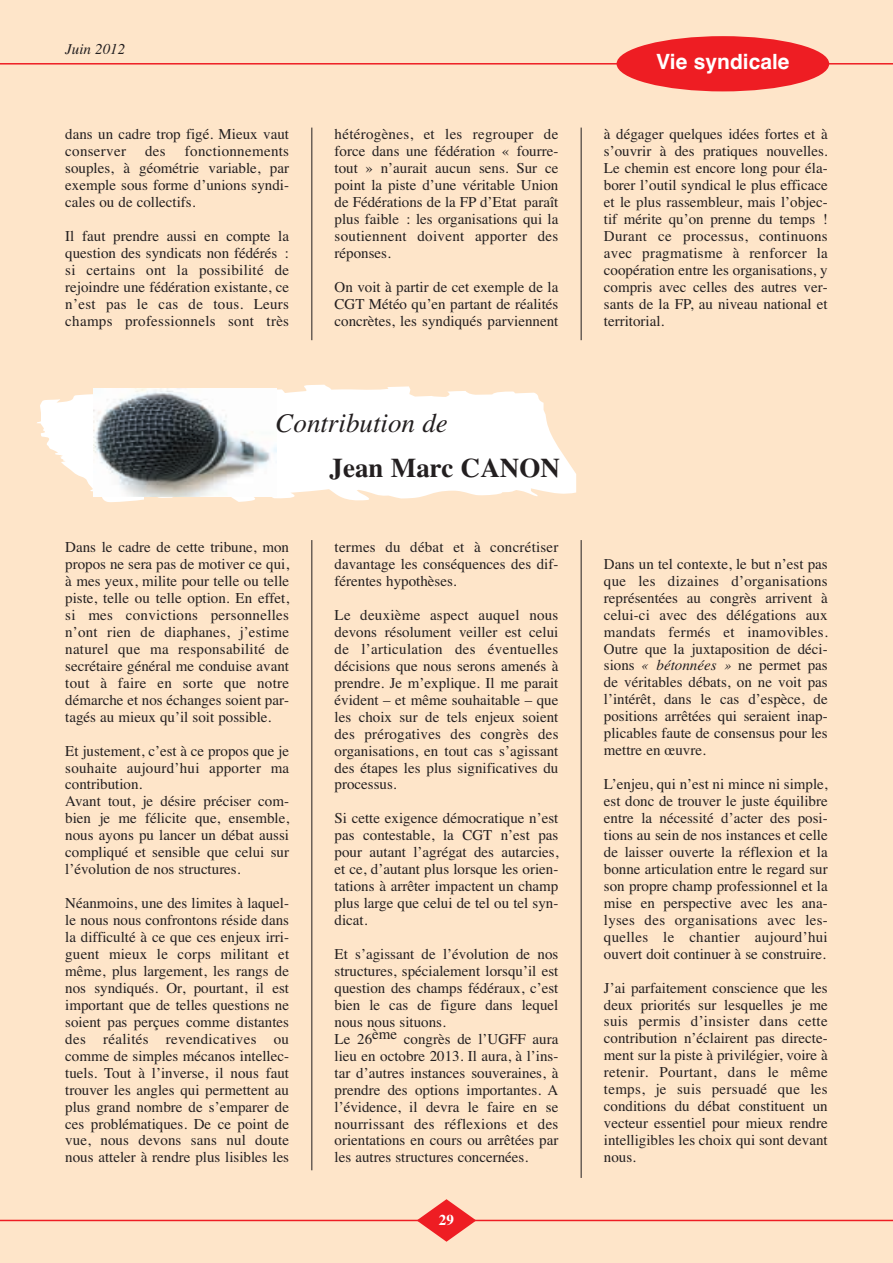
<style>
.page{position:relative;width:893px;height:1263px;background:#fee5c9}
.page>*{position:absolute;margin:0;border:0;box-sizing:border-box;transform-origin:0 0}
.t1{font:italic 27px "Times";color:#231f20}
.t2{font:700 27px "Times";color:#231f20}
.t3{font:700 21px "Helvetica";color:#fff}
.t4{font:15px/17px "Times";color:#231f20;text-align:justify}
.t5{font:italic 15px "Times";color:#231f20}
.t6{font:700 15px "Times";color:#fff}
.s1{font-style:italic}
</style>
<div class="page">
<hr style="left:0;top:1220px;width:893px;height:1px;background:#ee1d23">
<hr style="left:0;top:63px;width:893px;height:2px;background:#ee1d23">
<svg style="left:417px;top:1199px;width:59px;height:43px"></svg>
<div style="left:617px;top:36px;width:212px;height:55px;background:#ee1d23;border-radius:50%"></div>
<hr style="left:312px;top:128px;width:1px;height:212px;background:#231f20">
<hr style="left:581px;top:128px;width:1px;height:212px;background:#231f20">
<hr style="left:312px;top:540px;width:1px;height:630px;background:#231f20">
<hr style="left:581px;top:540px;width:1px;height:638px;background:#231f20">
<img style="left:37px;top:385px;width:539px;height:117px">
<img style="left:93px;top:388px;width:183px;height:108px">
<p class="t5" style="left:65px;top:40px;width:61px">Juin 2012</p>
<p class="t4" style="left:65px;top:127px;width:225px">dans un cadre trop figé. Mieux vaut conserver</p>
<p class="t4" style="left:65px;top:144px;width:225px;text-indent:120px">fonctionnements souples, à géométrie variable, par exemple sous forme d’unions syndi&shy;cales ou de collectifs.</p>
<p class="t4" style="left:65px;top:228px;width:225px">Il faut prendre aussi en compte la question des syndicats non fédérés : si certains ont la possibilité de rejoindre une fédération existante, ce n’est pas le cas de tous. Leurs champs professionnels sont très</p>
<p class="t4" style="left:145px;top:144px;width:22px">des</p>
<p class="t4" style="left:335px;top:127px;width:225px">hétérogènes, et les regrouper de force dans une fédération « fourre&shy;tout » n’aurait aucun sens. Sur ce point la piste d’une véritable Union de Fédérations de la FP d’Etat paraît plus faible : les organisations qui la soutiennent doivent apporter des réponses.</p>
<p class="t4" style="left:335px;top:279px;width:225px">On voit à partir de cet exemple de la CGT Météo qu’en partant de réalités concrètes, les syndiqués parviennent</p>
<h1 class="t1" style="left:275px;top:406px;width:174px">Contribution de</h1>
<h1 class="t2" style="left:329px;top:449px;width:232px">Jean Marc CANON</h1>
<p class="t4" style="left:65px;top:539px;width:225px">Dans le cadre de cette tribune, mon propos ne sera pas de motiver ce qui, à mes yeux, milite pour telle ou telle piste, telle ou telle option. En effet, si mes convictions personnelles n’ont rien de diaphanes, j’estime naturel que ma responsabilité de secrétaire général me conduise avant tout à faire en sorte que notre démarche et nos échanges soient par&shy;tagés au mieux qu’il soit possible.</p>
<p class="t4" style="left:65px;top:743px;width:225px;text-align:left">Et justement, c’est à ce propos que je souhaite aujourd’hui apporter ma contribution.<br>Avant tout, je désire préciser com&shy;bien je me félicite que, ensemble, nous ayons pu lancer un débat aussi compliqué et sensible que celui sur l’évolution de nos structures.</p>
<p class="t4" style="left:65px;top:895px;width:225px">Néanmoins, une des limites à laquel&shy;le nous nous confrontons réside dans la difficulté à ce que ces enjeux irri&shy;guent mieux le corps militant et même, plus largement, les rangs de nos syndiqués. Or, pourtant, il est important que de telles questions ne soient pas perçues comme distantes des réalités revendicatives ou comme de simples mécanos intellec&shy;tuels. Tout à l’inverse, il nous faut trouver les angles qui permettent au plus grand nombre de s’emparer de ces problématiques. De ce point de vue, nous devons sans nul doute nous atteler à rendre plus lisibles les</p>
<p class="t4" style="left:335px;top:539px;width:225px">termes du débat et à concrétiser davantage les conséquences des dif&shy;férentes hypothèses.</p>
<p class="t4" style="left:335px;top:607px;width:225px">Le deuxième aspect auquel nous devons résolument veiller est celui de l’articulation des éventuelles décisions que nous serons amenés à prendre. Je m’explique. Il me parait évident – et même souhaitable – que les choix sur de tels enjeux soient des prérogatives des congrès des organisations, en tout cas s’agissant des étapes les plus significatives du processus.</p>
<p class="t4" style="left:335px;top:811px;width:225px">Si cette exigence démocratique n’est pas contestable, la CGT n’est pas pour autant l’agrégat des autarcies, et ce, d’autant plus lorsque les orien&shy;tations à arrêter impactent un champ plus large que celui de tel ou tel syn&shy;dicat.</p>
<p class="t4" style="left:335px;top:946px;width:225px;text-align:left">Et s’agissant de l’évolution de nos structures, spécialement lorsqu’il est question des champs fédéraux, c’est bien le cas de figure dans lequel nous nous situons.<br>Le 26ème congrès de l’UGFF aura lieu en octobre 2013. Il aura, à l’ins&shy;tar d’autres instances souveraines, à prendre des options importantes. A l’évidence, il devra le faire en se nourrissant des réflexions et des orientations en cours ou arrêtées par les autres structures concernées.</p>
<p class="t6" style="left:439px;top:1209px;width:16px">29</p>
<h2 class="t3" style="left:656px;top:47px;width:135px">Vie syndicale</h2>
<p class="t4" style="left:604px;top:127px;width:225px">à dégager quelques idées fortes et à s’ouvrir à des pratiques nouvelles.<br>Le chemin est encore long pour éla&shy;borer l’outil syndical le plus efficace et le plus rassembleur, mais l’objec&shy;tif mérite qu’on prenne du temps !<br>Durant ce processus, continuons avec pragmatisme à renforcer la coopération entre les organisations, y compris avec celles des autres ver&shy;sants de la FP, au niveau national et territorial.</p>
<p class="t4" style="left:604px;top:556px;width:225px">Dans un tel contexte, le but n’est pas que les dizaines d’organisations représentées au congrès arrivent à celui-ci avec des délégations aux mandats fermés et inamovibles.<br>Outre que la juxtaposition de déci&shy;sions <span class="s1">« bétonnées »</span> ne permet pas de véritables débats, on ne voit pas l’intérêt, dans le cas d’espèce, de positions arrêtées qui seraient inap&shy;plicables faute de consensus pour les mettre en œuvre.</p>
<p class="t4" style="left:604px;top:776px;width:225px">L’enjeu, qui n’est ni mince ni simple, est donc de trouver le juste équilibre entre la nécessité d’acter des posi&shy;tions au sein de nos instances et celle de laisser ouverte la réflexion et la bonne articulation entre le regard sur son propre champ professionnel et la mise en perspective avec les ana&shy;lyses des organisations avec les&shy;quelles le chantier aujourd’hui ouvert doit continuer à se construire.</p>
<p class="t4" style="left:604px;top:980px;width:225px">J’ai parfaitement conscience que les deux priorités sur lesquelles je me suis permis d’insister dans cette contribution n’éclairent pas directe&shy;ment sur la piste à privilégier, voire à retenir. Pourtant, dans le même temps, je suis persuadé que les conditions du débat constituent un vecteur essentiel pour mieux rendre intelligibles les choix qui sont devant nous.</p>
</div>
